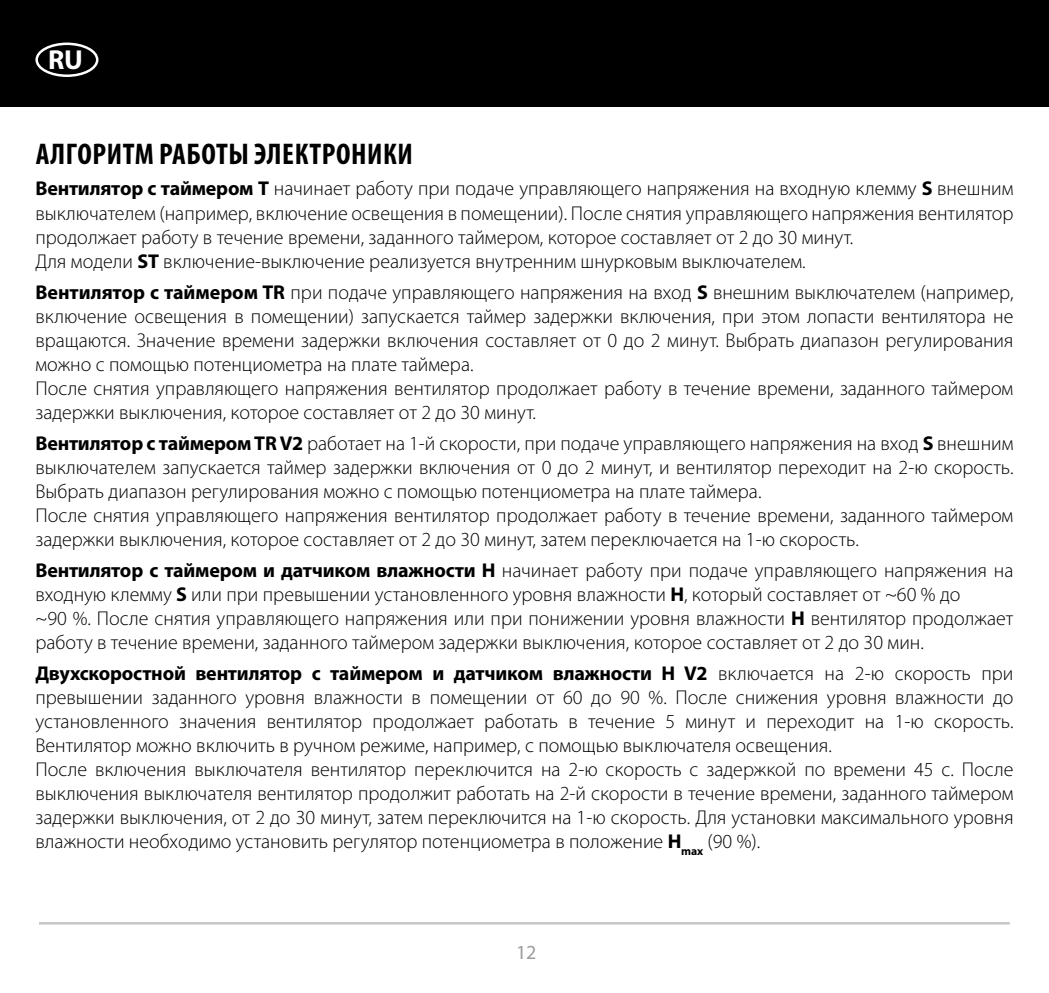
<style>
.page{position:relative;width:1049px;height:993px;background:#fff}
.page>*{position:absolute;margin:0;border:0;box-sizing:border-box;transform-origin:0 0}
.t1{font:700 condensed 30px "Myriad Pro";letter-spacing:.02em;color:#000}
.t2{font:700 27.5px "Myriad Pro";color:#fff}
.t3{font:300 20px/24px "Myriad Pro";color:#000}
.t4{font:20px "Myriad Pro";color:#9d9d9c}
.s1{font-weight:700}
</style>
<div class="page">
<hr style="left:39px;top:921px;width:971px;height:3px;background:#c6c6c6">
<div style="left:0;top:0;width:1049px;height:106px;background:#000"></div>
<div style="left:35px;top:43px;width:63px;height:34px;border:2px solid #fff;border-radius:50%"></div>
<h2 class="t2" style="left:48px;top:42px;width:36px">RU</h2>
<h1 class="t1" style="left:36px;top:135px;width:378px">АЛГОРИТМ РАБОТЫ ЭЛЕКТРОНИКИ</h1>
<p class="t3" style="left:35px;top:177px;width:979px"><span class="s1">Вентилятор с таймером Т</span> начинает работу при подаче управляющего напряжения на входную клемму <span class="s1">S</span> внешним выключателем (например, включение освещения в помещении). После снятия управляющего напряжения вентилятор продолжает работу в течение времени, заданного таймером, которое составляет от 2 до 30 минут.<br>Для модели <span class="s1">ST</span> включение-выключение реализуется внутренним шнурковым выключателем.</p>
<p class="t3" style="left:35px;top:280px;width:979px"><span class="s1">Вентилятор с таймером TR</span> при подаче управляющего напряжения на вход <span class="s1">S</span> внешним выключателем (например, включение освещения в помещении) запускается таймер задержки включения, при этом лопасти вентилятора не вращаются. Значение времени задержки включения составляет от 0 до 2 минут. Выбрать диапазон регулирования можно с помощью потенциометра на плате таймера.<br>После снятия управляющего напряжения вентилятор продолжает работу в течение времени, заданного таймером задержки выключения, которое составляет от 2 до 30 минут.</p>
<p class="t3" style="left:35px;top:431px;width:980px"><span class="s1">Вентилятор с таймером TR V2</span> работает на 1-й скорости, при подаче управляющего напряжения на вход <span class="s1">S</span> внешним выключателем запускается таймер задержки включения от 0 до 2 минут, и вентилятор переходит на 2-ю скорость.<br>Выбрать диапазон регулирования можно с помощью потенциометра на плате таймера.<br>После снятия управляющего напряжения вентилятор продолжает работу в течение времени, заданного таймером задержки выключения, которое составляет от 2 до 30 минут, затем переключается на 1-ю скорость.</p>
<p class="t3" style="left:35px;top:558px;width:979px"><span class="s1">Вентилятор с таймером и датчиком влажности H</span> начинает работу при подаче управляющего напряжения на входную клемму <span class="s1">S</span> или при превышении установленного уровня влажности <span class="s1">Н</span>, который составляет от ~60 % до<br>~90 %. После снятия управляющего напряжения или при понижении уровня влажности <span class="s1">Н</span> вентилятор продолжает работу в течение времени, заданного таймером задержки выключения, которое составляет от 2 до 30 мин.</p>
<p class="t3" style="left:35px;top:661px;width:980px"><span class="s1">Двухскоростной вентилятор с таймером и датчиком влажности H V2</span> включается на 2-ю скорость при превышении заданного уровня влажности в помещении от 60 до 90 %. После снижения уровня влажности до установленного значения вентилятор продолжает работать в течение 5 минут и переходит на 1-ю скорость.<br>Вентилятор можно включить в ручном режиме, например, с помощью выключателя освещения.<br>После включения выключателя вентилятор переключится на 2-ю скорость с задержкой по времени 45 с. После выключения выключателя вентилятор продолжит работать на 2-й скорости в течение времени, заданного таймером задержки выключения, от 2 до 30 минут, затем переключится на 1-ю скорость. Для установки максимального уровня влажности необходимо установить регулятор потенциометра в положение <span class="s1">Н</span><sub>mах</sub> (90 %).</p>
<p class="t4" style="left:516px;top:939px;width:22px">12</p>
</div>
